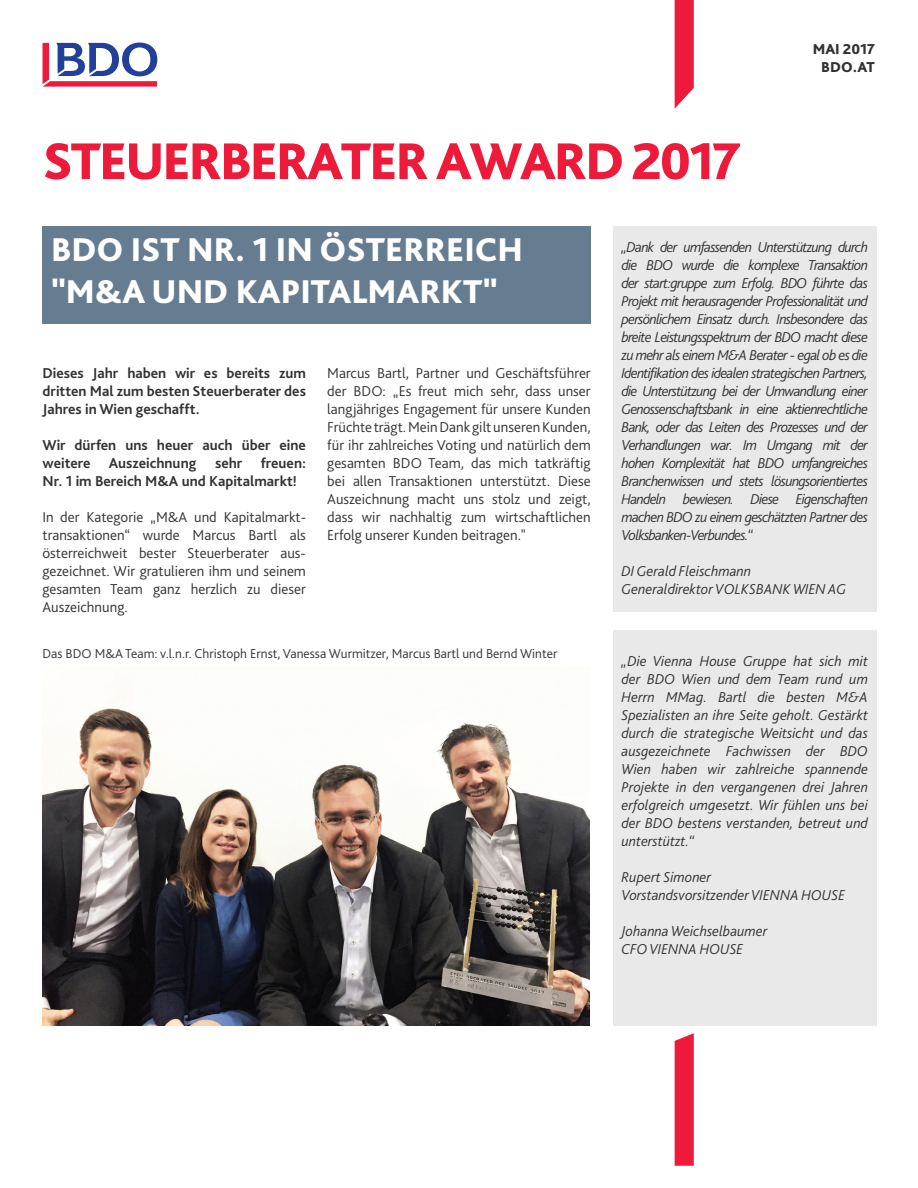
<style>
.page{position:relative;width:918px;height:1188px;background:#fff}
.page>*{position:absolute;margin:0;border:0;box-sizing:border-box;transform-origin:0 0}
.t1{font:800 54px "Bliss Pro";letter-spacing:-.04em;color:#ed1a3a}
.t2{font:800 34.5px/42px "Bliss Pro";color:#fff}
.t3{font:italic 300 15px/18px "Bliss Pro";color:#333231}
.t4{font:300 15px/18px "Bliss Pro";color:#333231;text-align:justify}
.t5{font:700 15px/18px "Bliss Pro";color:#333231}
.t6{font:800 15px/18px "Bliss Pro";color:#333231;text-align:center}
.t7{font:300 13.5px "Bliss Pro";color:#333231}
</style>
<div class="page">
<svg style="left:43px;top:43px;width:114px;height:44px"></svg>
<svg style="left:675px;top:1033px;width:19px;height:133px;background:#ed2342"></svg>
<svg style="left:675px;top:0;width:19px;height:108px;background:#ee314e"></svg>
<div style="left:613px;top:226px;width:263px;height:386px;background:#e9e9e9"></div>
<div style="left:43px;top:226px;width:548px;height:98px;background:#667c90"></div>
<div style="left:613px;top:630px;width:263px;height:396px;background:#e9e9e9"></div>
<img style="left:43px;top:708px;width:547px;height:318px">
<h1 class="t1" style="left:43px;top:128px;width:699px">STEUERBERATER AWARD 2017</h1>
<p class="t6" style="left:813px;top:40px;width:64px">MAI 2017<br>BDO.AT</p>
<h2 class="t2" style="left:51px;top:228px;width:473px">BDO IST NR. 1 IN ÖSTERREICH "M&amp;A UND KAPITALMARKT"</h2>
<p class="t5" style="left:43px;top:364px;width:265px;text-align:justify">Dieses Jahr haben wir es bereits zum dritten Mal zum besten Steuerberater des Jahres in Wien geschafft.</p>
<p class="t5" style="left:43px;top:436px;width:265px">Wir dürfen uns heuer auch über eine weitere Auszeichnung</p>
<p class="t5" style="left:43px;top:454px;width:265px;text-indent:173px">sehr freuen:<br>Nr. 1 im Bereich M&amp;A und Kapitalmarkt!</p>
<p class="t4" style="left:43px;top:508px;width:265px">In der Kategorie „M&amp;A und Kapitalmarkt&shy;transaktionen“ wurde Marcus Bartl als österreichweit bester Steuerberater aus&shy;gezeichnet. Wir gratulieren ihm und seinem gesamten Team ganz herzlich zu dieser Auszeichnung.</p>
<p class="t4" style="left:327px;top:364px;width:265px">Marcus Bartl, Partner und Geschäftsführer der BDO: „Es freut mich sehr, dass unser langjähriges Engagement für unsere Kunden Früchte trägt. Mein Dank gilt unseren Kunden, für ihr zahlreiches Voting und natürlich dem gesamten BDO Team, das mich tatkräftig bei allen Transaktionen unterstützt. Diese Auszeichnung macht uns stolz und zeigt, dass wir nachhaltig zum wirtschaftlichen Erfolg unserer Kunden beitragen."</p>
<p class="t7" style="left:43px;top:645px;width:516px">Das BDO M&amp;A Team: v.l.n.r. Christoph Ernst, Vanessa Wurmitzer, Marcus Bartl und Bernd Winter</p>
<p class="t3" style="left:621px;top:238px;width:248px;text-align:justify">„Dank der umfassenden Unterstützung durch die BDO wurde die komplexe Transaktion der start:gruppe zum Erfolg. BDO führte das Projekt mit herausragender Professionalität und persönlichem Einsatz durch. Insbesondere das breite Leistungsspektrum der BDO macht diese zu mehr als einem M&amp;A Berater - egal ob es die Identifikation des idealen strategischen Partners, die Unterstützung bei der Umwandlung einer Genossenschaftsbank in eine aktienrechtliche Bank, oder das Leiten des Prozesses und der Verhandlungen war. Im Umgang mit der hohen Komplexität hat BDO umfangreiches Branchenwissen und stets lösungsorientiertes Handeln bewiesen. Diese Eigenschaften machen BDO zu einem geschätzten Partner des Volksbanken-Verbundes.“</p>
<p class="t3" style="left:621px;top:562px;width:226px">DI Gerald Fleischmann<br>Generaldirektor VOLKSBANK WIEN AG</p>
<p class="t3" style="left:621px;top:652px;width:248px;text-align:justify">„Die Vienna House Gruppe hat sich mit der BDO Wien und dem Team rund um Herrn MMag. Bartl die besten M&amp;A Spezialisten an ihre Seite geholt. Gestärkt durch die strategische Weitsicht und das ausgezeichnete Fachwissen der BDO Wien haben wir zahlreiche spannende Projekte in den vergangenen drei Jahren erfolgreich umgesetzt. Wir fühlen uns bei der BDO bestens verstanden, betreut und unterstützt.“</p>
<p class="t3" style="left:621px;top:868px;width:225px">Rupert Simoner<br>Vorstandsvorsitzender VIENNA HOUSE</p>
<p class="t3" style="left:621px;top:922px;width:148px">Johanna Weichselbaumer<br>CFO VIENNA HOUSE</p>
</div>
